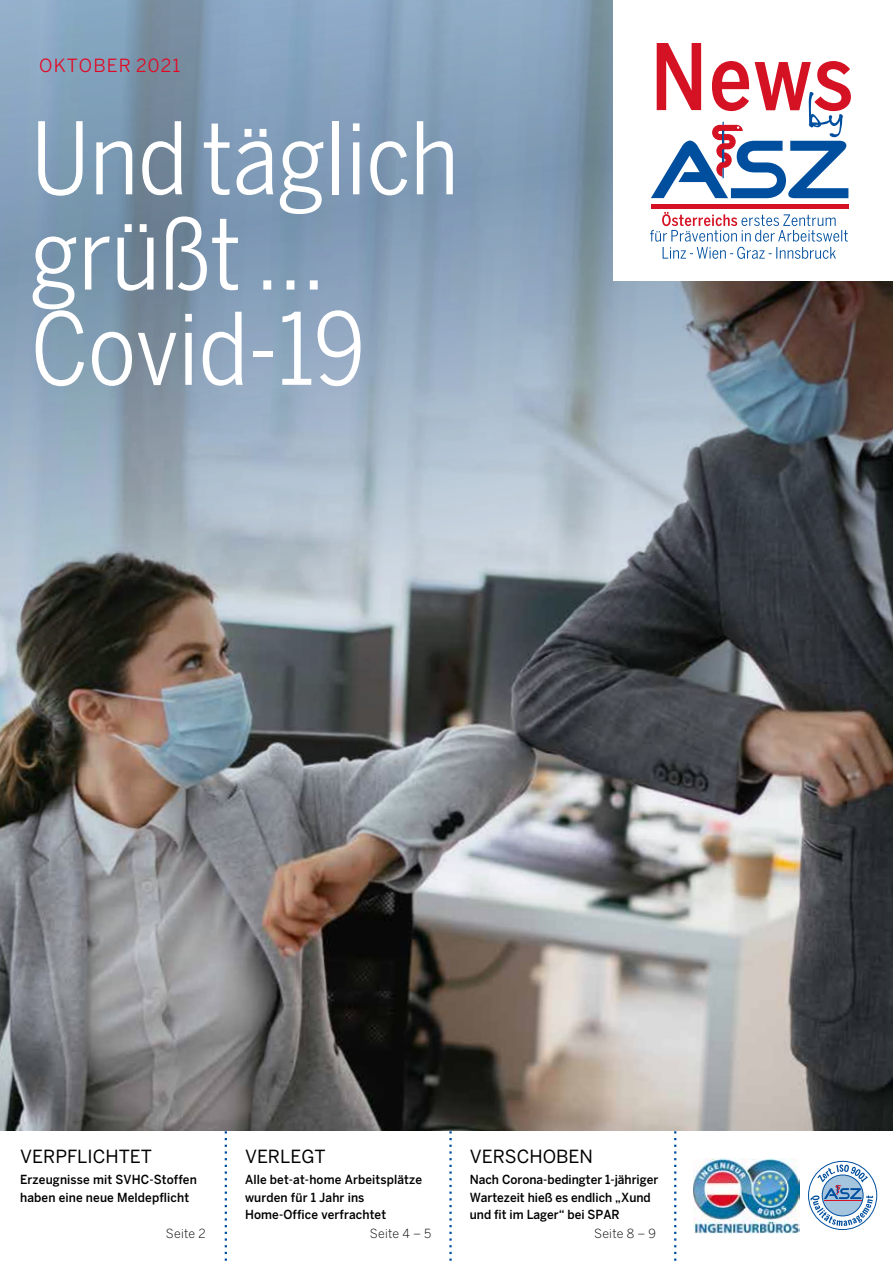
<style>
.page{position:relative;width:893px;height:1263px;background:#fff}
.page>*{position:absolute;margin:0;border:0;box-sizing:border-box;transform-origin:0 0}
.t1{font:condensed 98.85px/95.2px "Benton Sans";letter-spacing:-.005em;color:#fff}
.t2{font:500 condensed 90.6px "Benton Sans";color:#d51224}
.t3{font:18px "Benton Sans";color:#000}
.t4{font:18px "Benton Sans";letter-spacing:.06em;color:#e40521}
.t5{font:500 12.45px/17.2px "Benton Sans";letter-spacing:.01em;color:#000;scale:.95 1}
.t6{font:300 12.45px "Benton Sans";letter-spacing:.015em;color:#000}
</style>
<div class="page">
<img style="left:0;top:1077px;width:893px;height:53px">
<svg style="left:0;top:864px;width:893px;height:213px;background:#83807e"></svg>
<svg style="left:449px;top:1131px;width:3px;height:130px"></svg>
<svg style="left:225px;top:1131px;width:2px;height:130px"></svg>
<svg style="left:674px;top:1131px;width:2px;height:130px"></svg>
<img style="left:0;top:0;width:893px;height:864px">
<div style="left:613px;top:0;width:280px;height:280px;background:#fff"></div>
<svg style="left:808px;top:1161px;width:69px;height:68px"></svg>
<div style="left:808px;top:1161px;width:69px;height:69px;border:1px solid #004f9f;border-radius:50%"></div>
<svg style="left:810px;top:1164px;width:63px;height:62px"></svg>
<svg style="left:651px;top:92px;width:197px;height:106px"></svg>
<hr style="left:651px;top:204px;width:197px;height:4px;background:#d51224">
<img style="left:694px;top:1158px;width:106px;height:75px">
<svg style="left:650px;top:212px;width:198px;height:47px"></svg>
<h3 class="t4" style="left:39px;top:54px;width:142px">OKTOBER 2021</h3>
<h1 class="t1" style="left:31px;top:110px;width:430px">Und täglich grüßt …<br>Covid-19</h1>
<h2 class="t2" style="left:651px;top:24px;width:204px">News</h2>
<h3 class="t3" style="left:20px;top:1145px;width:133px">VERPFLICHTET</h3>
<p class="t5" style="left:20px;top:1171px;width:187px">Erzeugnisse mit SVHC-Stoffen haben eine neue Meldepflicht</p>
<h3 class="t3" style="left:245px;top:1145px;width:82px">VERLEGT</h3>
<p class="t5" style="left:245px;top:1171px;width:188px">Alle bet-at-home Arbeitsplätze wurden für 1 Jahr ins<br>Home-Office verfrachtet</p>
<h3 class="t3" style="left:470px;top:1145px;width:125px">VERSCHOBEN</h3>
<p class="t5" style="left:470px;top:1171px;width:200px">Nach Corona-bedingter 1-jähriger<br>Wartezeit hieß es endlich „Xund und fit im Lager“ bei SPAR</p>
<p class="t6" style="left:166px;top:1226px;width:41px">Seite 2</p>
<p class="t6" style="left:370px;top:1226px;width:63px">Seite 4 – 5</p>
<p class="t6" style="left:594px;top:1226px;width:63px">Seite 8 – 9</p>
</div>
